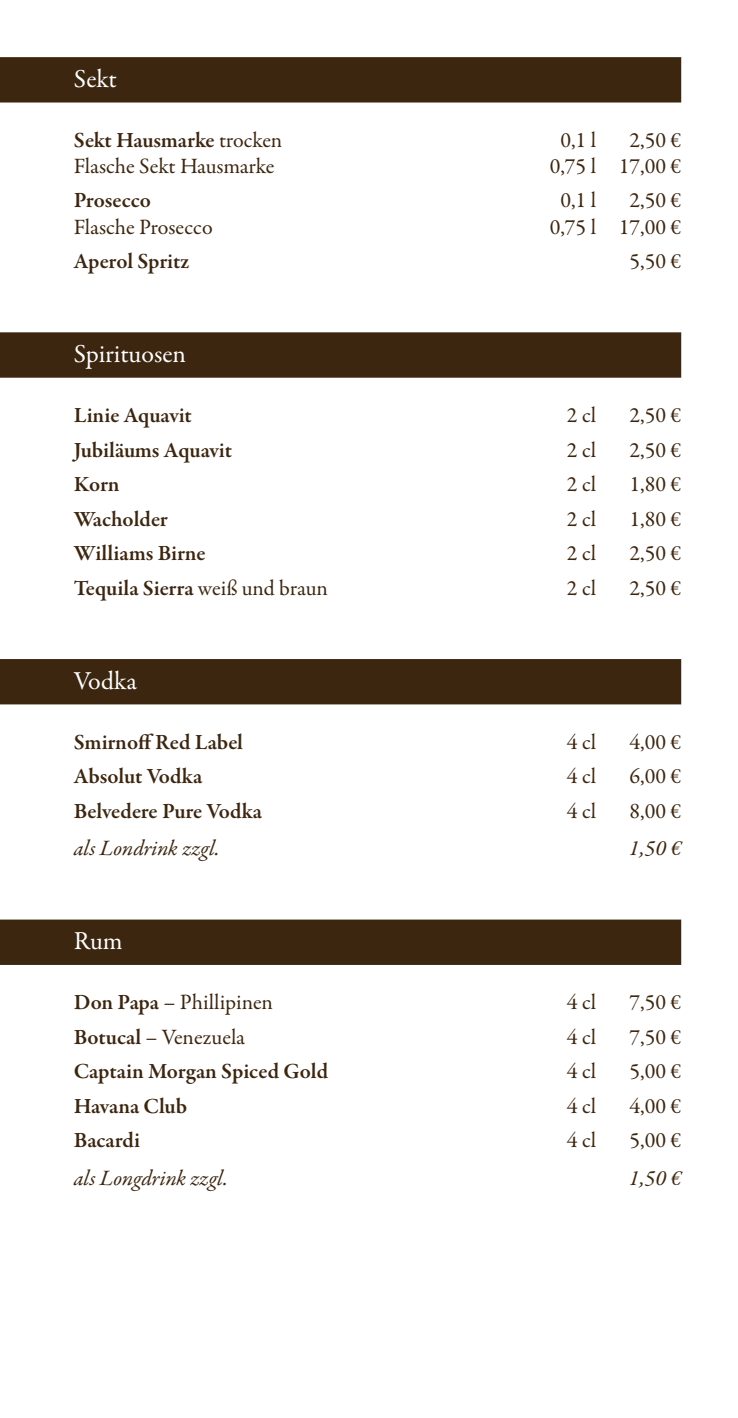
<style>
.page{position:relative;width:738px;height:1418px;background:#fff}
.page>*{position:absolute;margin:0;border:0;box-sizing:border-box;transform-origin:0 0}
.t1{font:26px "Garamond Premr Pro";color:#fff}
.t2{font:22px "Garamond Premr Pro";color:#3c2610}
.t3{font:600 22px "Garamond Premr Pro";letter-spacing:-.005em;color:#3c2610}
.t4{font:italic 22px "Garamond Premr Pro";color:#3c2610}
.s1{font-weight:400}
.s2{font-weight:600}
</style>
<div class="page">
<div style="left:0;top:57px;width:680px;height:45px;background:#3c2610"></div>
<div style="left:0;top:332px;width:680px;height:46px;background:#3c2610"></div>
<div style="left:0;top:659px;width:680px;height:45px;background:#3c2610"></div>
<div style="left:0;top:919px;width:680px;height:45px;background:#3c2610"></div>
<p class="t1" style="left:74px;top:63px;width:44px">Sekt</p>
<p class="t3" style="left:74px;top:127px;width:210px">Sekt Hausmarke <span class="s1">trocken</span></p>
<p class="t2" style="left:560px;top:127px;width:37px">0,1 l</p>
<p class="t2" style="left:629px;top:127px;width:53px">2,50 €</p>
<p class="t2" style="left:74px;top:153px;width:202px">Flasche Sekt Hausmarke</p>
<p class="t2" style="left:549px;top:153px;width:133px">0,75 l 17,00 €</p>
<p class="t3" style="left:74px;top:187px;width:79px">Prosecco</p>
<p class="t2" style="left:560px;top:187px;width:37px">0,1 l</p>
<p class="t2" style="left:629px;top:187px;width:53px">2,50 €</p>
<p class="t2" style="left:74px;top:213px;width:140px">Flasche Prosecco</p>
<p class="t2" style="left:549px;top:213px;width:133px">0,75 l 17,00 €</p>
<p class="t3" style="left:74px;top:248px;width:117px">Aperol Spritz</p>
<p class="t2" style="left:629px;top:248px;width:53px">5,50 €</p>
<p class="t1" style="left:74px;top:338px;width:114px">Spirituosen</p>
<p class="t3" style="left:74px;top:402px;width:119px">Linie Aquavit</p>
<p class="t2" style="left:566px;top:402px;width:31px">2 cl</p>
<p class="t2" style="left:629px;top:402px;width:53px">2,50 €</p>
<p class="t3" style="left:74px;top:436px;width:160px">Jubiläums Aquavit</p>
<p class="t2" style="left:566px;top:436px;width:31px">2 cl</p>
<p class="t2" style="left:629px;top:436px;width:53px">2,50 €</p>
<p class="t3" style="left:74px;top:471px;width:47px">Korn</p>
<p class="t2" style="left:566px;top:471px;width:31px">2 cl</p>
<p class="t2" style="left:629px;top:471px;width:53px">1,80 €</p>
<p class="t3" style="left:74px;top:505px;width:95px">Wacholder</p>
<p class="t2" style="left:566px;top:505px;width:31px">2 cl</p>
<p class="t2" style="left:629px;top:505px;width:53px">1,80 €</p>
<p class="t3" style="left:74px;top:540px;width:133px">Williams Birne</p>
<p class="t2" style="left:566px;top:540px;width:31px">2 cl</p>
<p class="t2" style="left:629px;top:540px;width:53px">2,50 €</p>
<p class="t3" style="left:74px;top:574px;width:255px">Tequila Sierra <span class="s1">weiß und braun</span></p>
<p class="t2" style="left:566px;top:574px;width:31px">2 cl</p>
<p class="t2" style="left:629px;top:574px;width:53px">2,50 €</p>
<p class="t1" style="left:74px;top:665px;width:65px">Vodka</p>
<p class="t3" style="left:74px;top:728px;width:171px">Smirnoff Red Label</p>
<p class="t2" style="left:566px;top:728px;width:31px">4 cl</p>
<p class="t2" style="left:629px;top:728px;width:53px">4,00 €</p>
<p class="t3" style="left:74px;top:763px;width:130px">Absolut Vodka</p>
<p class="t2" style="left:566px;top:763px;width:31px">4 cl</p>
<p class="t2" style="left:629px;top:763px;width:53px">6,00 €</p>
<p class="t3" style="left:74px;top:797px;width:190px">Belvedere Pure Vodka</p>
<p class="t2" style="left:566px;top:797px;width:31px">4 cl</p>
<p class="t2" style="left:629px;top:797px;width:53px">8,00 €</p>
<p class="t4" style="left:74px;top:834px;width:147px">als Londrink zzgl.</p>
<p class="t4" style="left:628px;top:834px;width:54px">1,50 €</p>
<p class="t1" style="left:74px;top:925px;width:50px">Rum</p>
<p class="t2" style="left:74px;top:989px;width:200px"><span class="s2">Don Papa</span> – Phillipinen</p>
<p class="t2" style="left:566px;top:989px;width:31px">4 cl</p>
<p class="t2" style="left:629px;top:989px;width:53px">7,50 €</p>
<p class="t2" style="left:74px;top:1023px;width:173px"><span class="s2">Botucal</span> – Venezuela</p>
<p class="t2" style="left:566px;top:1023px;width:31px">4 cl</p>
<p class="t2" style="left:629px;top:1023px;width:53px">7,50 €</p>
<p class="t3" style="left:74px;top:1058px;width:256px">Captain Morgan Spiced Gold</p>
<p class="t2" style="left:566px;top:1058px;width:31px">4 cl</p>
<p class="t2" style="left:629px;top:1058px;width:53px">5,00 €</p>
<p class="t3" style="left:74px;top:1092px;width:115px">Havana Club</p>
<p class="t2" style="left:566px;top:1092px;width:31px">4 cl</p>
<p class="t2" style="left:629px;top:1092px;width:53px">4,00 €</p>
<p class="t3" style="left:74px;top:1127px;width:68px">Bacardi</p>
<p class="t2" style="left:566px;top:1127px;width:31px">4 cl</p>
<p class="t2" style="left:629px;top:1127px;width:53px">5,00 €</p>
<p class="t4" style="left:74px;top:1163px;width:155px">als Longdrink zzgl.</p>
<p class="t4" style="left:628px;top:1163px;width:54px">1,50 €</p>
</div>
